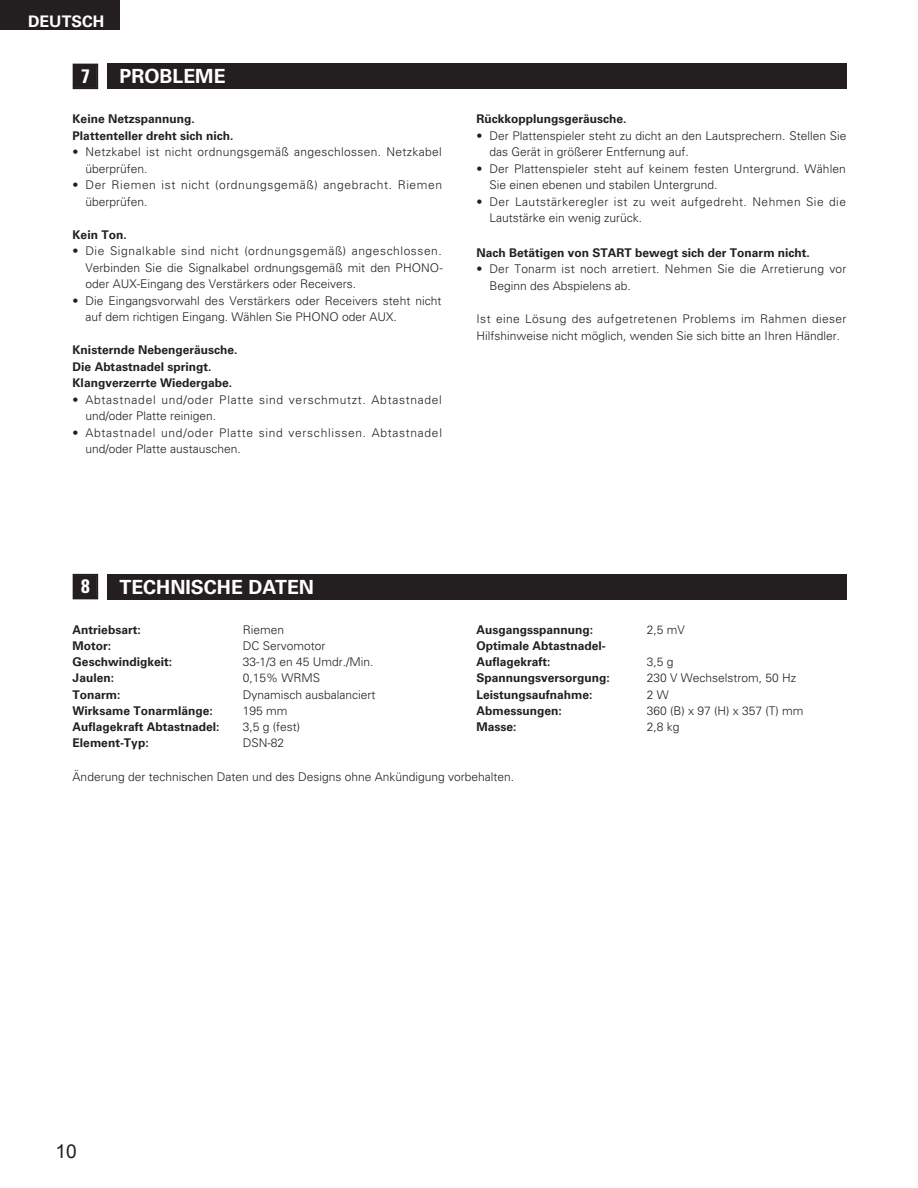
<style>
.page{position:relative;width:918px;height:1188px;background:#fff}
.page>*{position:absolute;margin:0;border:0;box-sizing:border-box;transform-origin:0 0}
.t1{font:700 19.5px "Univers LT Std";color:#fff}
.t2{font:700 condensed 19.5px "Univers LT Std";color:#fff}
.t3{font:19.2px "Arial";color:#231f20}
.t4{font:700 15.9px "Univers LT Std";color:#fff}
.t5{font:300 12px/16.5px "Univers LT Std";color:#231f20}
.t6{font:700 12px/16.5px "Univers LT Std";color:#231f20}
.t7{font:300 12px/16.5px "Univers LT Std";letter-spacing:.055em;color:#231f20}
.t8{font:300 12px/16.5px "Univers LT Std";letter-spacing:.04em;color:#231f20}
.t9{font:300 12px/16.5px "Univers LT Std";letter-spacing:.06em;color:#231f20}
.t10{font:300 12px/16.5px "Univers LT Std";letter-spacing:.02em;color:#231f20}
.t11{font:300 12px/16.5px "Univers LT Std";letter-spacing:.03em;color:#231f20}
.t12{font:300 12px/16.5px "Univers LT Std";letter-spacing:.05em;color:#231f20}
</style>
<div class="page">
<div style="left:0;top:0;width:119px;height:30px;background:#231f20"></div>
<div style="left:75px;top:66px;width:21px;height:21px;background:#231f20"></div>
<div style="left:73px;top:64px;width:25px;height:25px;border:2px solid #231f20"></div>
<div style="left:107px;top:64px;width:740px;height:25px;background:#231f20"></div>
<div style="left:75px;top:576px;width:21px;height:21px;background:#231f20"></div>
<div style="left:73px;top:574px;width:25px;height:25px;border:2px solid #231f20"></div>
<div style="left:107px;top:574px;width:740px;height:25px;background:#231f20"></div>
<h3 class="t4" style="left:28px;top:12px;width:78px">DEUTSCH</h3>
<h1 class="t2" style="left:81px;top:64px;width:10px">7</h1>
<h1 class="t1" style="left:119px;top:65px;width:108px">PROBLEME</h1>
<p class="t6" style="left:73px;top:111px;width:162px">Keine Netzspannung.<br>Plattenteller dreht sich nich.</p>
<p class="t11" style="left:85px;top:144px;width:358px;text-indent:-13px">• Netzkabel ist nicht ordnungsgemäß angeschlossen. Netzkabel überprüfen.</p>
<p class="t12" style="left:85px;top:177px;width:358px;text-indent:-13px">• Der Riemen ist nicht (ordnungsgemäß) angebracht. Riemen überprüfen.</p>
<p class="t6" style="left:73px;top:226px;width:56px">Kein Ton.</p>
<p class="t5" style="left:85px;top:243px;width:359px;text-align:justify;text-indent:-13px">• Die Signalkable sind nicht (ordnungsgemäß) angeschlossen.<br>Verbinden Sie die Signalkabel ordnungsgemäß mit den PHONO&shy;oder AUX-Eingang des Verstärkers oder Receivers.</p>
<p class="t5" style="left:85px;top:292px;width:358px;text-indent:-13px">• Die Eingangsvorwahl des Verstärkers oder Receivers steht nicht auf dem richtigen Eingang. Wählen Sie PHONO oder AUX.</p>
<p class="t6" style="left:73px;top:342px;width:166px">Knisternde Nebengeräusche.<br>Die Abtastnadel springt.<br>Klangverzerrte Wiedergabe.</p>
<p class="t9" style="left:85px;top:391px;width:358px;text-indent:-13px">• Abtastnadel und/oder Platte sind verschmutzt. Abtastnadel und/oder Platte reinigen.</p>
<p class="t7" style="left:85px;top:424px;width:358px;text-indent:-13px">• Abtastnadel und/oder Platte sind verschlissen. Abtastnadel und/oder Platte austauschen.</p>
<p class="t6" style="left:477px;top:111px;width:152px">Rückkopplungsgeräusche.</p>
<p class="t5" style="left:489px;top:127px;width:359px;text-indent:-13px">• Der Plattenspieler steht zu dicht an den Lautsprechern. Stellen Sie das Gerät in größerer Entfernung auf.</p>
<p class="t5" style="left:489px;top:160px;width:358px;text-indent:-13px">• Der Plattenspieler steht auf keinem festen Untergrund. Wählen<br>Sie einen ebenen und stabilen Untergrund.</p>
<p class="t8" style="left:489px;top:193px;width:358px;text-indent:-13px">• Der Lautstärkeregler ist zu weit aufgedreht. Nehmen Sie die<br>Lautstärke ein wenig zurück.</p>
<p class="t6" style="left:477px;top:244px;width:335px">Nach Betätigen von START bewegt sich der Tonarm nicht.</p>
<p class="t10" style="left:489px;top:261px;width:359px;text-indent:-13px">• Der Tonarm ist noch arretiert. Nehmen Sie die Arretierung vor<br>Beginn des Abspielens ab.</p>
<p class="t5" style="left:477px;top:311px;width:371px">Ist eine Lösung des aufgetretenen Problems im Rahmen dieser<br>Hilfshinweise nicht möglich, wenden Sie sich bitte an Ihren Händler.</p>
<h1 class="t2" style="left:81px;top:574px;width:10px">8</h1>
<h1 class="t1" style="left:119px;top:575px;width:196px">TECHNISCHE DATEN</h1>
<p class="t6" style="left:73px;top:621px;width:70px">Antriebsart:</p>
<p class="t5" style="left:243px;top:621px;width:43px">Riemen</p>
<p class="t6" style="left:73px;top:637px;width:40px">Motor:</p>
<p class="t5" style="left:243px;top:637px;width:84px">DC Servomotor</p>
<p class="t6" style="left:73px;top:654px;width:101px">Geschwindigkeit:</p>
<p class="t5" style="left:243px;top:654px;width:132px">33-1/3 en 45 Umdr./Min.</p>
<p class="t6" style="left:73px;top:670px;width:43px">Jaulen:</p>
<p class="t5" style="left:243px;top:670px;width:79px">0,15% WRMS</p>
<p class="t6" style="left:73px;top:686px;width:49px">Tonarm:</p>
<p class="t5" style="left:243px;top:686px;width:134px">Dynamisch ausbalanciert</p>
<p class="t6" style="left:73px;top:702px;width:142px">Wirksame Tonarmlänge:</p>
<p class="t5" style="left:243px;top:702px;width:46px">195 mm</p>
<p class="t6" style="left:73px;top:719px;width:148px">Auflagekraft Abtastnadel:</p>
<p class="t5" style="left:243px;top:719px;width:59px">3,5 g (fest)</p>
<p class="t6" style="left:73px;top:735px;width:78px">Element-Typ:</p>
<p class="t5" style="left:243px;top:735px;width:43px">DSN-82</p>
<p class="t6" style="left:477px;top:621px;width:118px">Ausgangsspannung:</p>
<p class="t5" style="left:647px;top:621px;width:40px">2,5 mV</p>
<p class="t6" style="left:477px;top:638px;width:131px">Optimale Abtastnadel-<br>Auflagekraft:</p>
<p class="t5" style="left:647px;top:654px;width:28px">3,5 g</p>
<p class="t6" style="left:477px;top:670px;width:135px">Spannungsversorgung:</p>
<p class="t5" style="left:647px;top:670px;width:151px">230 V Wechselstrom, 50 Hz</p>
<p class="t6" style="left:477px;top:686px;width:118px">Leistungsaufnahme:</p>
<p class="t5" style="left:647px;top:686px;width:24px">2 W</p>
<p class="t6" style="left:477px;top:702px;width:87px">Abmessungen:</p>
<p class="t5" style="left:647px;top:702px;width:158px">360 (B) x 97 (H) x 357 (T) mm</p>
<p class="t6" style="left:477px;top:719px;width:42px">Masse:</p>
<p class="t5" style="left:647px;top:719px;width:34px">2,8 kg</p>
<p class="t5" style="left:73px;top:769px;width:443px">Änderung der technischen Daten und des Designs ohne Ankündigung vorbehalten.</p>
<h2 class="t3" style="left:56px;top:1138px;width:23px">10</h2>
</div>
